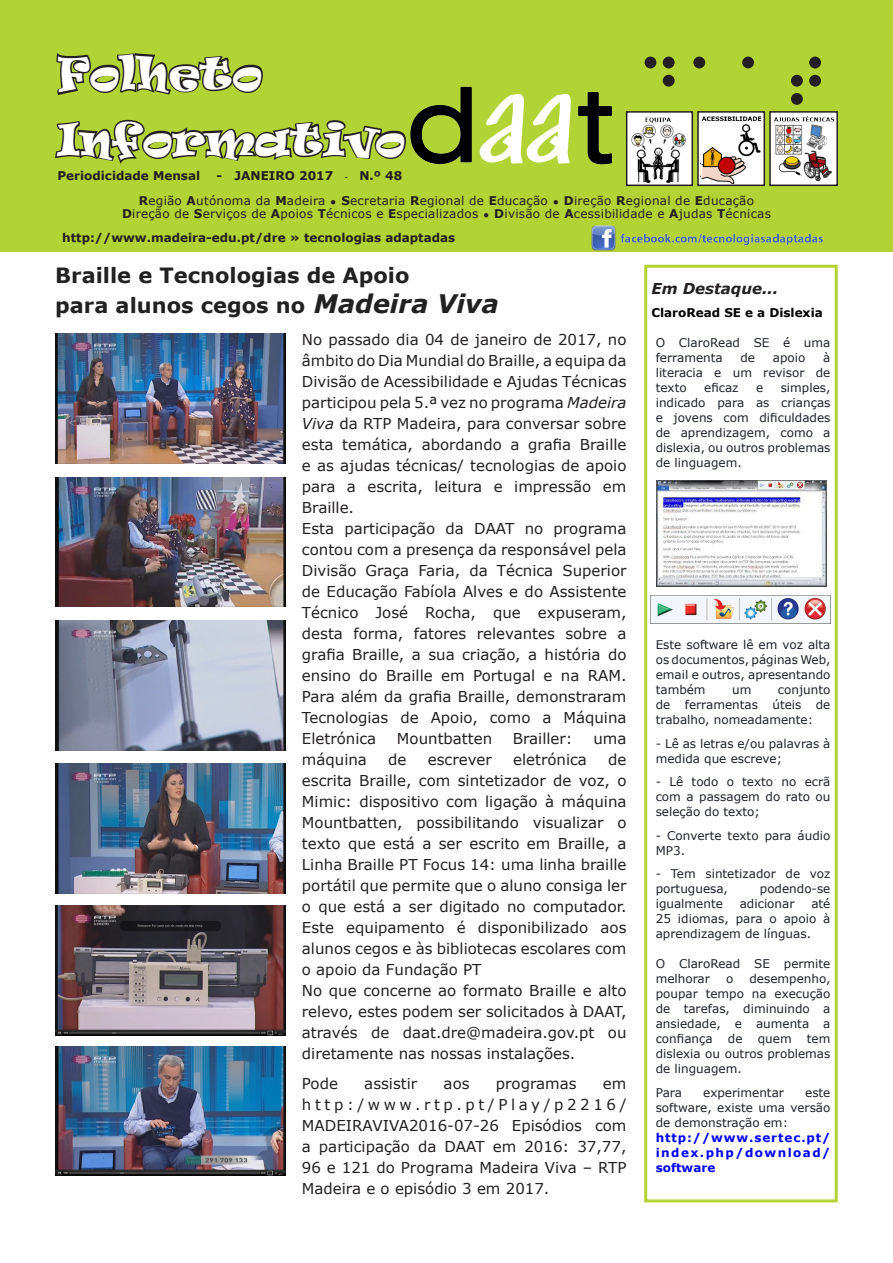
<style>
.page{position:relative;width:893px;height:1263px;background:#fff}
.page>*{position:absolute;margin:0;border:0;box-sizing:border-box;transform-origin:0 0}
.t1{font:67.5px "Braille";color:#231f20}
.t2{font:42px "Ravie";color:#fff}
.Normal__Web{font:700 21px "Verdana";color:#212121}
.t3{font:15px/21px "Verdana";color:#231f20;text-align:justify}
.t4{font:italic 700 15px "Verdana";color:#231f20}
.t5{font:12px/15px "Verdana";color:#1d2129;text-align:justify}
.t6{font:12px "Verdana";letter-spacing:.02em;color:#231f20}
.t7{font:700 12px "Verdana";color:#231f20}
.t8{font:700 12px/15px "Verdana";letter-spacing:.075em;color:#00f;text-align:justify}
.t9{font:700 12px "Verdana";color:#000}
.s1{font-weight:700}
.s2{font-family:"Minion Pro";font-weight:400}
.s3{font-style:italic;font-size:25.5px}
.s4{font-style:italic}
</style>
<div class="page">
<div style="left:0;top:0;width:893px;height:252px;background:#b3d234"></div>
<svg style="left:55px;top:53px;width:350px;height:111px"></svg>
<img style="left:405px;top:86px;width:208px;height:79px">
<div style="left:627px;top:112px;width:65px;height:73px;background:#fff"></div>
<div style="left:626px;top:111px;width:67px;height:75px;border:2px solid #231f20"></div>
<div style="left:769px;top:111px;width:69px;height:75px;border:2px solid #231f20"></div>
<img style="left:697px;top:111px;width:137px;height:75px">
<img style="left:629px;top:111px;width:59px;height:74px">
<img style="left:591px;top:225px;width:232px;height:26px">
<svg style="left:757px;top:115px;width:6px;height:10px"></svg>
<img style="left:701px;top:117px;width:61px;height:6px">
<img style="left:701px;top:123px;width:61px;height:61px">
<div style="left:644px;top:265px;width:194px;height:937px;border:3px solid #b3d234"></div>
<img style="left:657px;top:480px;width:170px;height:106px">
<img style="left:651px;top:595px;width:179px;height:29px">
<img style="left:55px;top:334px;width:231px;height:129px">
<img style="left:55px;top:763px;width:231px;height:130px">
<img style="left:55px;top:477px;width:231px;height:130px">
<img style="left:55px;top:906px;width:231px;height:129px">
<img style="left:55px;top:621px;width:231px;height:129px">
<img style="left:55px;top:1046px;width:231px;height:130px">
<p class="t2" style="left:57px;top:45px;width:206px">Folheto</p>
<p class="t2" style="left:57px;top:111px;width:349px">Informativo</p>
<p class="t6" style="left:139px;top:192px;width:617px"><span class="s1">R</span>egião <span class="s1">A</span>utónoma da <span class="s1">M</span>adeira ● <span class="s1">S</span>ecretaria <span class="s1">R</span>egional de <span class="s1">E</span>ducação ● <span class="s1">D</span>ireção <span class="s1">R</span>egional de <span class="s1">E</span>ducação</p>
<p class="t6" style="left:122px;top:206px;width:650px"><span class="s1">D</span>ireção de <span class="s1">S</span>erviços de <span class="s1">A</span>poios <span class="s1">T</span>écnicos e <span class="s1">E</span>specializados ● <span class="s1">D</span>ivisão de <span class="s1">A</span>cessibilidade e <span class="s1">A</span>judas <span class="s1">T</span>écnicas</p>
<p class="t7" style="left:62px;top:229px;width:394px">http://www.madeira-edu.pt/dre » tecnologias adaptadas</p>
<p class="t1" style="left:635px;top:40px;width:197px">daat</p>
<p class="t7" style="left:57px;top:167px;width:144px">Periodicidade Mensal</p>
<p class="t7" style="left:217px;top:167px;width:187px">- JANEIRO 2017 <span class="s2">-</span> N.º 48</p>
<p class="Normal__Web" style="left:55px;top:260px;width:356px">Braille e Tecnologias de Apoio</p>
<p class="Normal__Web" style="left:55px;top:290px;width:445px">para alunos cegos no <span class="s3">Madeira Viva</span></p>
<p class="t3" style="left:302px;top:329px;width:326px">No passado dia 04 de janeiro de 2017, no âmbito do Dia Mundial do Braille, a equipa da Divisão de Acessibilidade e Ajudas Técnicas participou pela 5.ª vez no programa <span class="s4">Madeira Viva</span> da RTP Madeira, para conversar sobre esta temática, abordando a grafia Braille e as ajudas técnicas/ tecnologias de apoio para a escrita, leitura e impressão em Braille.</p>
<p class="t3" style="left:302px;top:518px;width:326px">Esta participação da DAAT no programa contou com a presença da responsável pela Divisão Graça Faria, da Técnica Superior de Educação Fabíola Alves e do Assistente Técnico José Rocha, que expuseram, desta forma, fatores relevantes sobre a grafia Braille, a sua criação, a história do ensino do Braille em Portugal e na RAM.<br>Para além da grafia Braille, demonstraram Tecnologias de Apoio, como a Máquina Eletrónica</p>
<p class="t3" style="left:397px;top:728px;width:97px">Mountbatten</p>
<p class="t3" style="left:513px;top:728px;width:61px">Brailler:</p>
<p class="t3" style="left:593px;top:728px;width:35px">uma</p>
<p class="t3" style="left:302px;top:749px;width:67px">máquina</p>
<p class="t3" style="left:388px;top:749px;width:20px">de</p>
<p class="t3" style="left:428px;top:749px;width:65px">escrever</p>
<p class="t3" style="left:513px;top:749px;width:75px">eletrónica</p>
<p class="t3" style="left:302px;top:749px;width:326px;text-indent:306px">de escrita Braille, com sintetizador de voz, o Mimic: dispositivo com ligação à máquina Mountbatten, possibilitando visualizar o texto que está a ser escrito em Braille, a Linha Braille PT Focus 14: uma linha braille portátil que permite que o aluno consiga ler o que está a ser digitado no computador.<br>Este equipamento é disponibilizado aos alunos cegos e às bibliotecas escolares com o apoio da Fundação PT</p>
<p class="t3" style="left:302px;top:980px;width:326px">No que concerne ao formato Braille e alto relevo, estes podem ser solicitados à DAAT, através de daat.dre@madeira.gov.pt ou diretamente nas nossas instalações.</p>
<p class="t3" style="left:302px;top:1073px;width:38px">Pode</p>
<p class="t3" style="left:364px;top:1073px;width:54px">assistir</p>
<p class="t3" style="left:444px;top:1073px;width:27px">aos</p>
<p class="t3" style="left:496px;top:1073px;width:82px">programas</p>
<p class="t3" style="left:302px;top:1073px;width:326px;text-indent:301px">em http:/www.rtp.pt/Play/p2216/ MADEIRAVIVA2016-07-26 Episódios com a participação da DAAT em 2016: 37,77, 96 e 121 do Programa Madeira Viva – RTP Madeira e o episódio 3 em 2017.</p>
<p class="t4" style="left:651px;top:278px;width:128px">Em Destaque...</p>
<p class="t9" style="left:651px;top:304px;width:173px">ClaroRead SE e a Dislexia</p>
<p class="t5" style="left:656px;top:335px;width:176px">O ClaroRead SE é uma ferramenta</p>
<p class="t5" style="left:656px;top:350px;width:176px;text-indent:167px">à literacia e um revisor de texto</p>
<p class="t5" style="left:740px;top:350px;width:16px">de</p>
<p class="t5" style="left:773px;top:350px;width:34px">apoio</p>
<p class="t5" style="left:704px;top:380px;width:36px">eficaz</p>
<p class="t5" style="left:756px;top:380px;width:9px">e</p>
<p class="t5" style="left:656px;top:380px;width:176px;text-indent:125px">simples, indicado para as crianças e jovens com dificuldades de aprendizagem, como a dislexia, ou outros problemas de linguagem.</p>
<p class="t5" style="left:656px;top:637px;width:176px">Este software lê em voz alta os documentos, páginas Web, email e outros, apresentando também</p>
<p class="t5" style="left:656px;top:682px;width:176px;text-indent:122px">conjunto de ferramentas úteis de trabalho, nomeadamente:</p>
<p class="t5" style="left:656px;top:736px;width:176px">- Lê as letras e/ou palavras à medida que escreve;</p>
<p class="t5" style="left:656px;top:774px;width:176px">- Lê todo o texto no ecrã com a passagem do rato ou seleção do texto;</p>
<p class="t5" style="left:656px;top:828px;width:176px">- Converte texto para áudio<br>MP3.</p>
<p class="t5" style="left:656px;top:866px;width:176px">- Tem sintetizador de voz portuguesa,</p>
<p class="t5" style="left:732px;top:682px;width:21px">um</p>
<p class="t5" style="left:760px;top:881px;width:72px">podendo-se</p>
<p class="t5" style="left:656px;top:896px;width:176px;text-indent:156px">até 25 idiomas, para o apoio à aprendizagem de línguas.</p>
<p class="t5" style="left:656px;top:956px;width:176px">O ClaroRead SE permite melhorar</p>
<p class="t5" style="left:656px;top:896px;width:69px">igualmente</p>
<p class="t5" style="left:740px;top:896px;width:56px">adicionar</p>
<p class="t5" style="left:656px;top:971px;width:176px;text-indent:94px">desempenho, poupar tempo na execução de tarefas, diminuindo a ansiedade, e aumenta a confiança</p>
<p class="t5" style="left:726px;top:971px;width:9px">o</p>
<p class="t5" style="left:728px;top:1031px;width:16px">de</p>
<p class="t5" style="left:758px;top:1031px;width:35px">quem</p>
<p class="t5" style="left:656px;top:1031px;width:176px;text-indent:151px">tem dislexia ou outros problemas de linguagem.</p>
<p class="t5" style="left:656px;top:1085px;width:28px">Para</p>
<p class="t5" style="left:703px;top:1085px;width:82px">experimentar</p>
<p class="t5" style="left:656px;top:1085px;width:176px;text-indent:149px">este software, existe uma versão de demonstração em:</p>
<p class="t8" style="left:656px;top:1130px;width:176px">http://www.sertec.pt/ index.php/download/ software</p>
</div>
